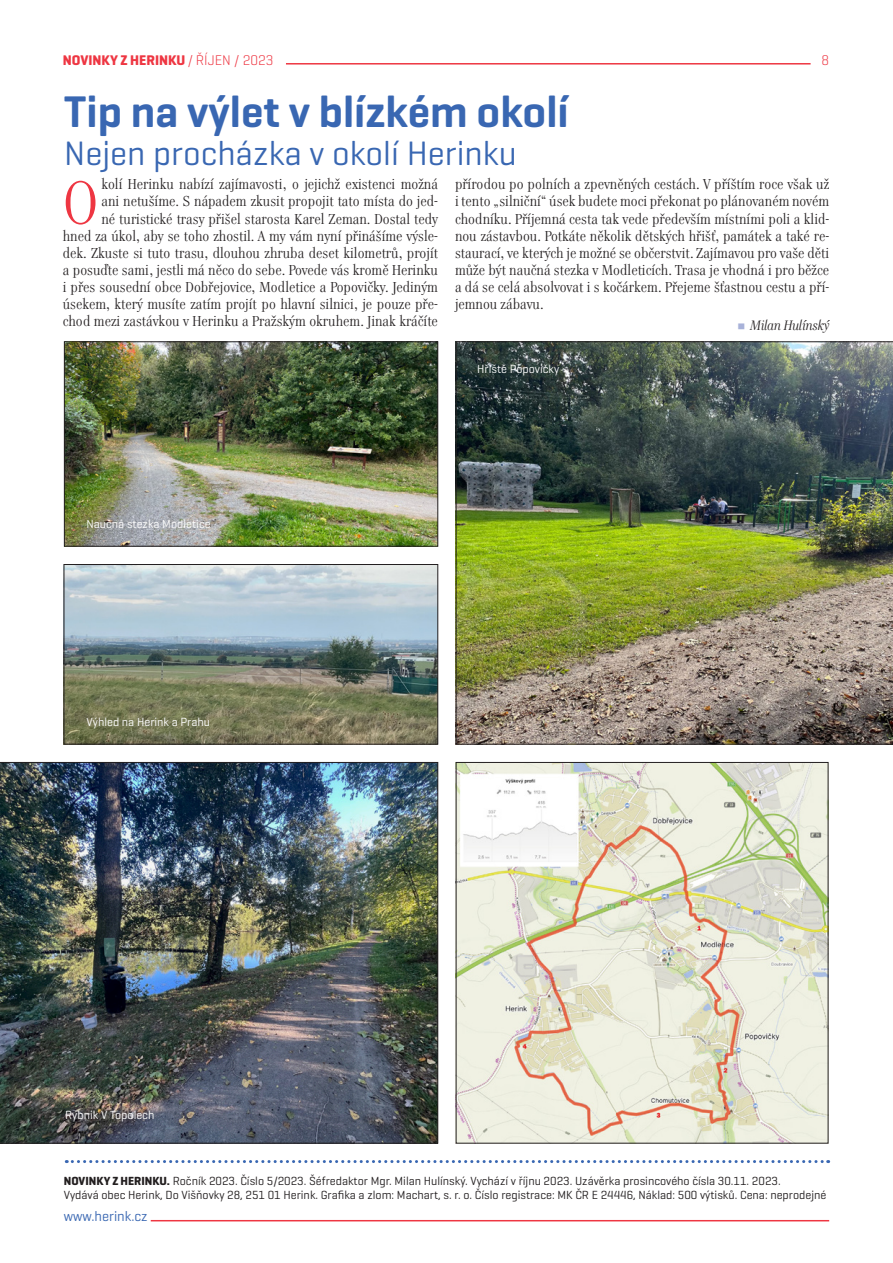
<style>
.page{position:relative;width:893px;height:1263px;background:#fff}
.page>*{position:absolute;margin:0;border:0;box-sizing:border-box;transform-origin:0 0}
.text_iniciala{font:59.85px "Genre";color:#ee3642}
.velký_titulek{font:600 45px "Geogrotesque";color:#3967b2}
.velký_titulek-2{font:34.5px "Geogrotesque";color:#3967b2}
.text_iniciala-2{font:14.25px/17.1px "Genre";color:#231f20;text-align:right}
.t1{font:700 14.25px "Geogrotesque";color:#ee3642}
.t2{font:14.25px "Geogrotesque";color:#3967b2}
.t3{font:300 14.25px "Geogrotesque";color:#ee3642}
.t4{font:italic 13.5px "Genre";letter-spacing:-.01em;color:#231f20}
.Popiska_foto{font:12px/14.4px "Geogrotesque";color:#231f20}
.Popiska_foto-2{font:12px "Geogrotesque";color:#fff}
.s1{font-weight:300}
.s2{font-weight:700}
</style>
<div class="page">
<svg style="left:66px;top:1160px;width:763px;height:3px"></svg>
<img style="left:458px;top:764px;width:368px;height:377px">
<img style="left:66px;top:344px;width:370px;height:200px">
<div style="left:64px;top:342px;width:374px;height:204px;border:1px solid #231f20"></div>
<img style="left:456px;top:342px;width:437px;height:402px">
<img style="left:66px;top:566px;width:370px;height:176px">
<div style="left:64px;top:564px;width:374px;height:180px;border:1px solid #231f20"></div>
<img style="left:0;top:762px;width:438px;height:381px">
<hr style="left:286px;top:63px;width:525px;height:2px;background:#ee3642">
<hr style="left:151px;top:1220px;width:678px;height:1px;background:#ee3642">
<p class="t1" style="left:63px;top:51px;width:212px">NOVINKY Z HERINKU <span class="s1">/ ŘÍJEN / 2023</span></p>
<p class="t3" style="left:821px;top:51px;width:9px">8</p>
<p class="velký_titulek" style="left:64px;top:84px;width:506px">Tip na výlet v blízkém okolí</p>
<p class="velký_titulek-2" style="left:64px;top:132px;width:454px">Nejen procházka v okolí Herinku</p>
<p class="text_iniciala-2" style="left:63px;top:177px;width:377px">kolí Herinku nabízí zajímavosti, o jejichž existenci možná<br>ani netušíme. S nápadem zkusit propojit tato místa do jed-<br>né turistické trasy přišel starosta Karel Zeman. Dostal tedy<br>hned za úkol, aby se toho zhostil. A my vám nyní přinášíme výsle&shy;dek. Zkuste si tuto trasu, dlouhou zhruba deset kilometrů, projít a posuďte sami, jestli má něco do sebe. Povede vás kromě Herinku i přes sousední obce Dobřejovice, Modletice a Popovičky. Jediným úsekem, který musíte zatím projít po hlavní silnici, je pouze pře&shy;chod mezi zastávkou v Herinku a Pražským okruhem. Jinak kráčíte</p>
<p class="text_iniciala-2" style="left:455px;top:177px;width:376px;text-align:justify">přírodou po polních a zpevněných cestách. V příštím roce však už i tento „silniční“ úsek budete moci překonat po plánovaném novém chodníku. Příjemná cesta tak vede především místními poli a klid&shy;nou zástavbou. Potkáte několik dětských hřišť, památek a také re&shy;staurací, ve kterých je možné se občerstvit. Zajímavou pro vaše děti může být naučná stezka v Modleticích. Trasa je vhodná i pro běžce a dá se celá absolvovat i s kočárkem. Přejeme šťastnou cestu a pří&shy;jemnou zábavu.</p>
<p class="text_iniciala" style="left:63px;top:170px;width:37px">O</p>
<p class="t4" style="left:750px;top:317px;width:81px">Milan Hulínský</p>
<p class="Popiska_foto-2" style="left:87px;top:517px;width:126px">Naučná stezka Modletice</p>
<p class="Popiska_foto-2" style="left:87px;top:714px;width:125px">Výhled na Herink a Prahu</p>
<p class="Popiska_foto-2" style="left:65px;top:1107px;width:91px">Rybnik V Topolech</p>
<p class="Popiska_foto-2" style="left:477px;top:362px;width:84px">Hříště Popovičky</p>
<p class="Popiska_foto" style="left:64px;top:1173px;width:764px"><span class="s2">NOVINKY Z HERINKU.</span> Ročník 2023. Číslo 5/2023. Šéfredaktor Mgr. Milan Hulínský. Vychází v říjnu 2023. Uzávěrka prosincového čísla 30.11. 2023.<br>Vydává obec Herink, Do Višňovky 28, 251 01 Herink. Grafika a zlom: Machart, s. r. o. Číslo registrace: MK ČR E 24446, Náklad: 500 výtisků. Cena: neprodejné</p>
<p class="t2" style="left:64px;top:1208px;width:86px">www.herink.cz</p>
</div>
